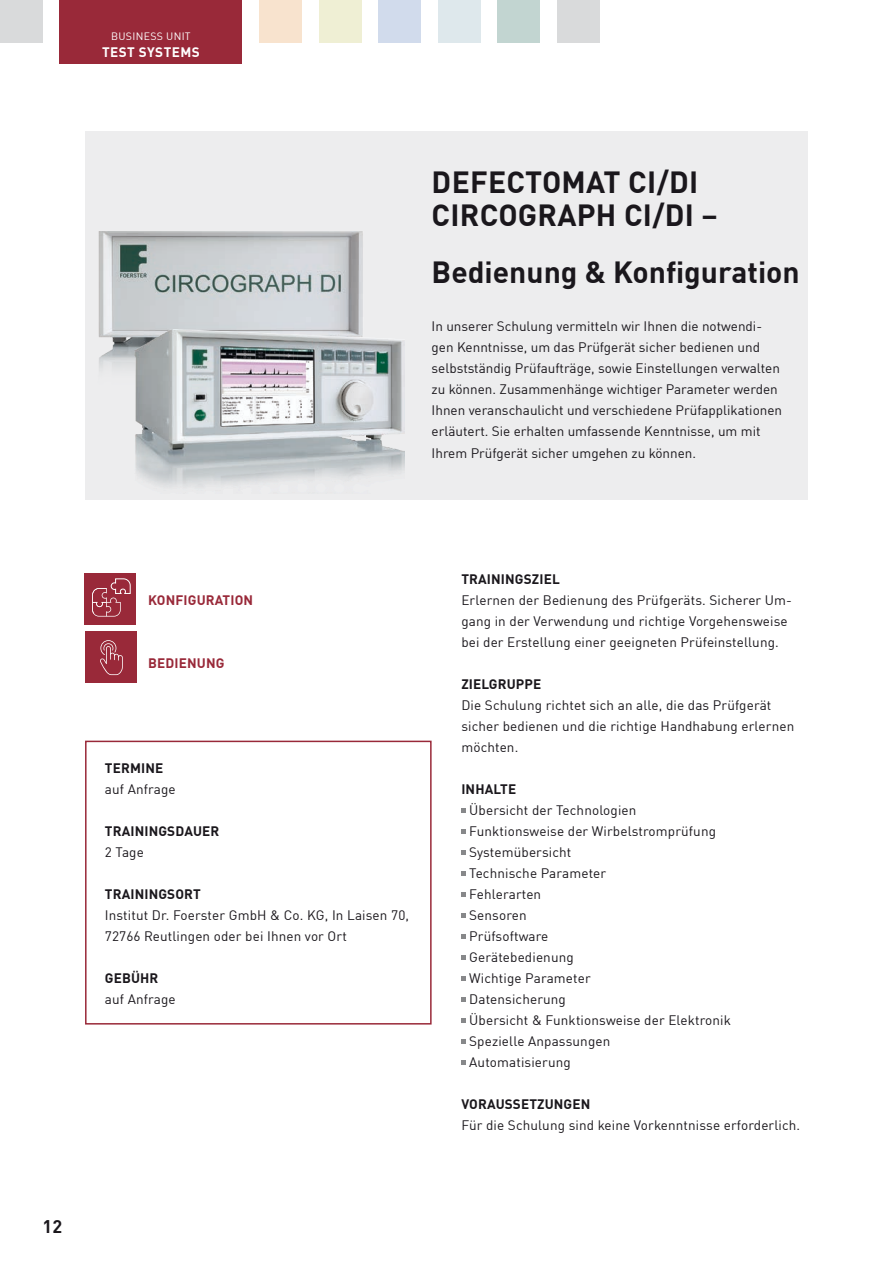
<style>
.page{position:relative;width:893px;height:1263px;background:#fff}
.page>*{position:absolute;margin:0;border:0;box-sizing:border-box;transform-origin:0 0}
.Header_1_capitel_letter_black_-16pt{font:700 30px "DIN Offc";color:#1a171c}
.Header_1_capitel_letter_black_-16pt-2{font:700 18px "DIN Offc";color:#1a171c}
.Header_1_capitel_letter_black_-16pt-3{font:13.5px/21px "DIN Offc";letter-spacing:.01em;color:#1a171c}
.Header_1_capitel_letter_black_-16pt-4{font:700 13.5px "DIN Offc";letter-spacing:.01em;color:#1a171c}
.Header_1_capitel_letter_black_-16pt-5{font:700 13.5px "DIN Offc";letter-spacing:.01em;color:#992939}
.Header_1_capitel_letter_black_-16pt-6{font:700 13.5px "DIN Offc";letter-spacing:.03em;color:#fff}
.Header_1_capitel_letter_black_-16pt-7{font:10.5px "DIN Offc";letter-spacing:.03em;color:#fff}
</style>
<div class="page">
<div style="left:85px;top:573px;width:51px;height:51px;background:#992939"></div>
<svg style="left:92px;top:578px;width:39px;height:39px"></svg>
<div style="left:85px;top:741px;width:347px;height:283px;border:2px solid #992939"></div>
<div style="left:60px;top:0;width:182px;height:64px;background:#992939"></div>
<div style="left:0;top:0;width:43px;height:43px;background:#d9dadb"></div>
<div style="left:319px;top:0;width:42px;height:43px;background:#efefd4"></div>
<div style="left:438px;top:0;width:42px;height:43px;background:#dee8ec"></div>
<div style="left:259px;top:0;width:43px;height:43px;background:#f8e3ce"></div>
<div style="left:378px;top:0;width:43px;height:43px;background:#d1dbec"></div>
<div style="left:497px;top:0;width:43px;height:43px;background:#c2d5d1"></div>
<div style="left:557px;top:0;width:43px;height:43px;background:#d9dadb"></div>
<div style="left:85px;top:131px;width:723px;height:368px;background:#ededee"></div>
<svg style="left:461px;top:808px;width:5px;height:4px"></svg>
<svg style="left:461px;top:829px;width:5px;height:4px"></svg>
<svg style="left:461px;top:850px;width:5px;height:4px"></svg>
<svg style="left:461px;top:871px;width:5px;height:4px"></svg>
<svg style="left:461px;top:892px;width:5px;height:4px"></svg>
<svg style="left:461px;top:913px;width:5px;height:4px"></svg>
<svg style="left:461px;top:934px;width:5px;height:4px"></svg>
<svg style="left:461px;top:955px;width:5px;height:4px"></svg>
<svg style="left:461px;top:976px;width:5px;height:4px"></svg>
<svg style="left:461px;top:997px;width:5px;height:4px"></svg>
<svg style="left:461px;top:1018px;width:5px;height:4px"></svg>
<svg style="left:461px;top:1039px;width:5px;height:4px"></svg>
<svg style="left:461px;top:1060px;width:5px;height:4px"></svg>
<img style="left:135px;top:409px;width:269px;height:78px">
<img style="left:98px;top:232px;width:307px;height:177px">
<div style="left:85px;top:631px;width:51px;height:51px;background:#992939"></div>
<svg style="left:100px;top:640px;width:23px;height:35px"></svg>
<p class="Header_1_capitel_letter_black_-16pt-7" style="left:111px;top:30px;width:81px">BUSINESS UNIT</p>
<p class="Header_1_capitel_letter_black_-16pt-6" style="left:102px;top:43px;width:99px">TEST SYSTEMS</p>
<p class="Header_1_capitel_letter_black_-16pt" style="left:432px;top:163px;width:268px">DEFECTOMAT CI/DI</p>
<p class="Header_1_capitel_letter_black_-16pt" style="left:432px;top:196px;width:288px">CIRCOGRAPH CI/DI –</p>
<p class="Header_1_capitel_letter_black_-16pt" style="left:432px;top:253px;width:370px">Bedienung &amp; Konfiguration</p>
<p class="Header_1_capitel_letter_black_-16pt-3" style="left:432px;top:316px;width:352px">In unserer Schulung vermitteln wir Ihnen die notwendi&shy;gen Kenntnisse, um das Prüfgerät sicher bedienen und selbstständig Prüfaufträge, sowie Einstellungen verwalten zu können. Zusammenhänge wichtiger Parameter werden Ihnen veranschaulicht und verschiedene Prüfapplikationen erläutert. Sie erhalten umfassende Kenntnisse, um mit Ihrem Prüfgerät sicher umgehen zu können.</p>
<p class="Header_1_capitel_letter_black_-16pt-5" style="left:148px;top:591px;width:107px">KONFIGURATION</p>
<p class="Header_1_capitel_letter_black_-16pt-5" style="left:148px;top:654px;width:78px">BEDIENUNG</p>
<p class="Header_1_capitel_letter_black_-16pt-4" style="left:105px;top:759px;width:60px">TERMINE</p>
<p class="Header_1_capitel_letter_black_-16pt-3" style="left:105px;top:778px;width:72px">auf Anfrage</p>
<p class="Header_1_capitel_letter_black_-16pt-4" style="left:105px;top:822px;width:116px">TRAININGSDAUER</p>
<p class="Header_1_capitel_letter_black_-16pt-3" style="left:105px;top:841px;width:40px">2 Tage</p>
<p class="Header_1_capitel_letter_black_-16pt-4" style="left:105px;top:885px;width:97px">TRAININGSORT</p>
<p class="Header_1_capitel_letter_black_-16pt-3" style="left:105px;top:904px;width:306px">Institut Dr. Foerster GmbH &amp; Co. KG, In Laisen 70,<br>72766 Reutlingen oder bei Ihnen vor Ort</p>
<p class="Header_1_capitel_letter_black_-16pt-4" style="left:105px;top:969px;width:55px">GEBÜHR</p>
<p class="Header_1_capitel_letter_black_-16pt-3" style="left:105px;top:988px;width:72px">auf Anfrage</p>
<p class="Header_1_capitel_letter_black_-16pt-2" style="left:43px;top:1215px;width:21px">12</p>
<p class="Header_1_capitel_letter_black_-16pt-4" style="left:461px;top:570px;width:100px">TRAININGSZIEL</p>
<p class="Header_1_capitel_letter_black_-16pt-3" style="left:461px;top:589px;width:332px">Erlernen der Bedienung des Prüfgeräts. Sicherer Um&shy;gang in der Verwendung und richtige Vorgehensweise bei der Erstellung einer geeigneten Prüfeinstellung.</p>
<p class="Header_1_capitel_letter_black_-16pt-4" style="left:461px;top:675px;width:81px">ZIELGRUPPE</p>
<p class="Header_1_capitel_letter_black_-16pt-3" style="left:461px;top:694px;width:334px">Die Schulung richtet sich an alle, die das Prüfgerät sicher bedienen und die richtige Handhabung erlernen möchten.</p>
<p class="Header_1_capitel_letter_black_-16pt-4" style="left:461px;top:780px;width:56px">INHALTE</p>
<p class="Header_1_capitel_letter_black_-16pt-3" style="left:469px;top:799px;width:169px">Übersicht der Technologien</p>
<p class="Header_1_capitel_letter_black_-16pt-3" style="left:469px;top:820px;width:248px">Funktionsweise der Wirbelstromprüfung</p>
<p class="Header_1_capitel_letter_black_-16pt-3" style="left:469px;top:841px;width:104px">Systemübersicht</p>
<p class="Header_1_capitel_letter_black_-16pt-3" style="left:469px;top:862px;width:139px">Technische Parameter</p>
<p class="Header_1_capitel_letter_black_-16pt-3" style="left:469px;top:883px;width:73px">Fehlerarten</p>
<p class="Header_1_capitel_letter_black_-16pt-3" style="left:469px;top:904px;width:59px">Sensoren</p>
<p class="Header_1_capitel_letter_black_-16pt-3" style="left:469px;top:925px;width:81px">Prüfsoftware</p>
<p class="Header_1_capitel_letter_black_-16pt-3" style="left:469px;top:946px;width:106px">Gerätebedienung</p>
<p class="Header_1_capitel_letter_black_-16pt-3" style="left:469px;top:967px;width:123px">Wichtige Parameter</p>
<p class="Header_1_capitel_letter_black_-16pt-3" style="left:469px;top:988px;width:98px">Datensicherung</p>
<p class="Header_1_capitel_letter_black_-16pt-3" style="left:469px;top:1009px;width:263px">Übersicht &amp; Funktionsweise der Elektronik</p>
<p class="Header_1_capitel_letter_black_-16pt-3" style="left:469px;top:1030px;width:143px">Spezielle Anpassungen</p>
<p class="Header_1_capitel_letter_black_-16pt-3" style="left:469px;top:1051px;width:103px">Automatisierung</p>
<p class="Header_1_capitel_letter_black_-16pt-4" style="left:461px;top:1095px;width:131px">VORAUSSETZUNGEN</p>
<p class="Header_1_capitel_letter_black_-16pt-3" style="left:461px;top:1114px;width:340px">Für die Schulung sind keine Vorkenntnisse erforderlich.</p>
</div>
